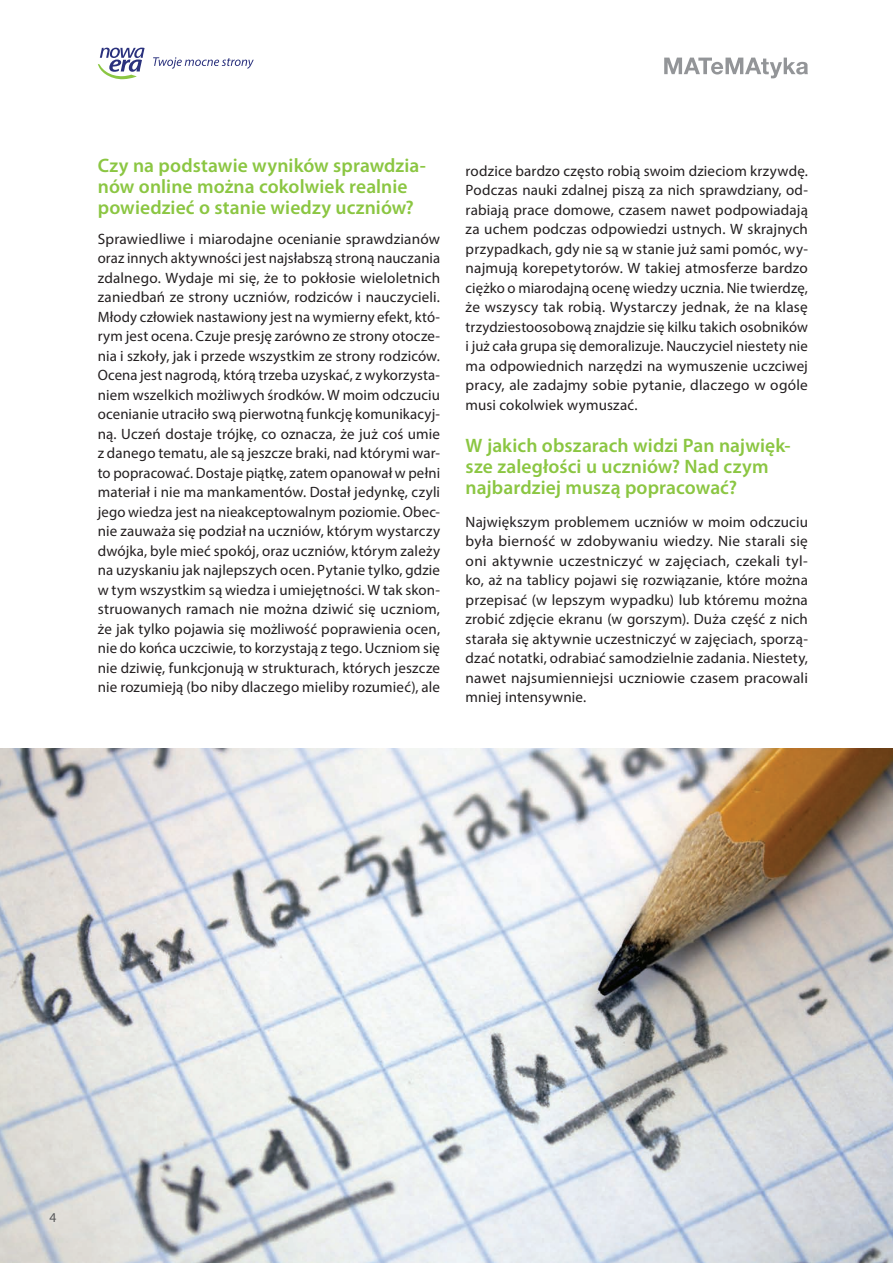
<style>
.page{position:relative;width:893px;height:1263px;background:#fff}
.page>*{position:absolute;margin:0;border:0;box-sizing:border-box;transform-origin:0 0}
.t1{font:600 19.5px/21px "Myriad Pro";letter-spacing:.005em;color:#8bc642}
.t2{font:15px/19.5px "Myriad Pro";letter-spacing:.01em;color:#231f20;text-align:justify}
.t3{font:13.5px "Myriad Pro";color:#57585a}
</style>
<div class="page">
<svg style="left:98px;top:48px;width:47px;height:32px"></svg>
<svg style="left:153px;top:57px;width:101px;height:12px"></svg>
<svg style="left:664px;top:58px;width:144px;height:20px"></svg>
<img style="left:0;top:748px;width:893px;height:515px">
<h1 class="t1" style="left:98px;top:155px;width:330px">Czy na podstawie wyników sprawdzia&shy;nów online można cokolwiek realnie powiedzieć o stanie wiedzy uczniów?</h1>
<p class="t2" style="left:98px;top:229px;width:344px">Sprawiedliwe i miarodajne ocenianie sprawdzianów oraz innych aktywności jest najsłabszą stroną nauczania zdalnego. Wydaje mi się, że to pokłosie wieloletnich zaniedbań ze strony uczniów, rodziców i nauczycieli.<br>Młody człowiek nastawiony jest na wymierny efekt, któ&shy;rym jest ocena. Czuje presję zarówno ze strony otocze&shy;nia i szkoły, jak i przede wszystkim ze strony rodziców.<br>Ocena jest nagrodą, którą trzeba uzyskać, z wykorzysta&shy;niem wszelkich możliwych środków. W moim odczuciu ocenianie utraciło swą pierwotną funkcję komunikacyj&shy;ną. Uczeń dostaje trójkę, co oznacza, że już coś umie z danego tematu, ale są jeszcze braki, nad którymi war&shy;to popracować. Dostaje piątkę, zatem opanował w pełni materiał i nie ma mankamentów. Dostał jedynkę, czyli jego wiedza jest na nieakceptowalnym poziomie. Obec&shy;nie zauważa się podział na uczniów, którym wystarczy dwójka, byle mieć spokój, oraz uczniów, którym zależy na uzyskaniu jak najlepszych ocen. Pytanie tylko, gdzie w tym wszystkim są wiedza i umiejętności. W tak skon&shy;struowanych ramach nie można dziwić się uczniom, że jak tylko pojawia się możliwość poprawienia ocen, nie do końca uczciwie, to korzystają z tego. Uczniom się nie dziwię, funkcjonują w strukturach, których jeszcze nie rozumieją (bo niby dlaczego mieliby rozumieć), ale</p>
<p class="t2" style="left:466px;top:160px;width:344px">rodzice bardzo często robią swoim dzieciom krzywdę.<br>Podczas nauki zdalnej piszą za nich sprawdziany, od&shy;rabiają prace domowe, czasem nawet podpowiadają za uchem podczas odpowiedzi ustnych. W skrajnych przypadkach, gdy nie są w stanie już sami pomóc, wy&shy;najmują korepetytorów. W takiej atmosferze bardzo ciężko o miarodajną ocenę wiedzy ucznia. Nie twierdzę, że wszyscy tak robią. Wystarczy jednak, że na klasę trzydziestoosobową znajdzie się kilku takich osobników i już cała grupa się demoralizuje. Nauczyciel niestety nie ma odpowiednich narzędzi na wymuszenie uczciwej pracy, ale zadajmy sobie pytanie, dlaczego w ogóle musi cokolwiek wymuszać.</p>
<h1 class="t1" style="left:466px;top:435px;width:327px">W jakich obszarach widzi Pan najwięk&shy;sze zaległości u uczniów? Nad czym najbardziej muszą popracować?</h1>
<p class="t2" style="left:466px;top:511px;width:344px">Największym problemem uczniów w moim odczuciu była bierność w zdobywaniu wiedzy. Nie starali się oni aktywnie uczestniczyć w zajęciach, czekali tyl&shy;ko, aż na tablicy pojawi się rozwiązanie, które można przepisać (w lepszym wypadku) lub któremu można zrobić zdjęcie ekranu (w gorszym). Duża część z nich starała się aktywnie uczestniczyć w zajęciach, sporzą&shy;dzać notatki, odrabiać samodzielnie zadania. Niestety, nawet najsumienniejsi uczniowie czasem pracowali mniej intensywnie.</p>
<p class="t3" style="left:49px;top:1209px;width:8px">4</p>
</div>
